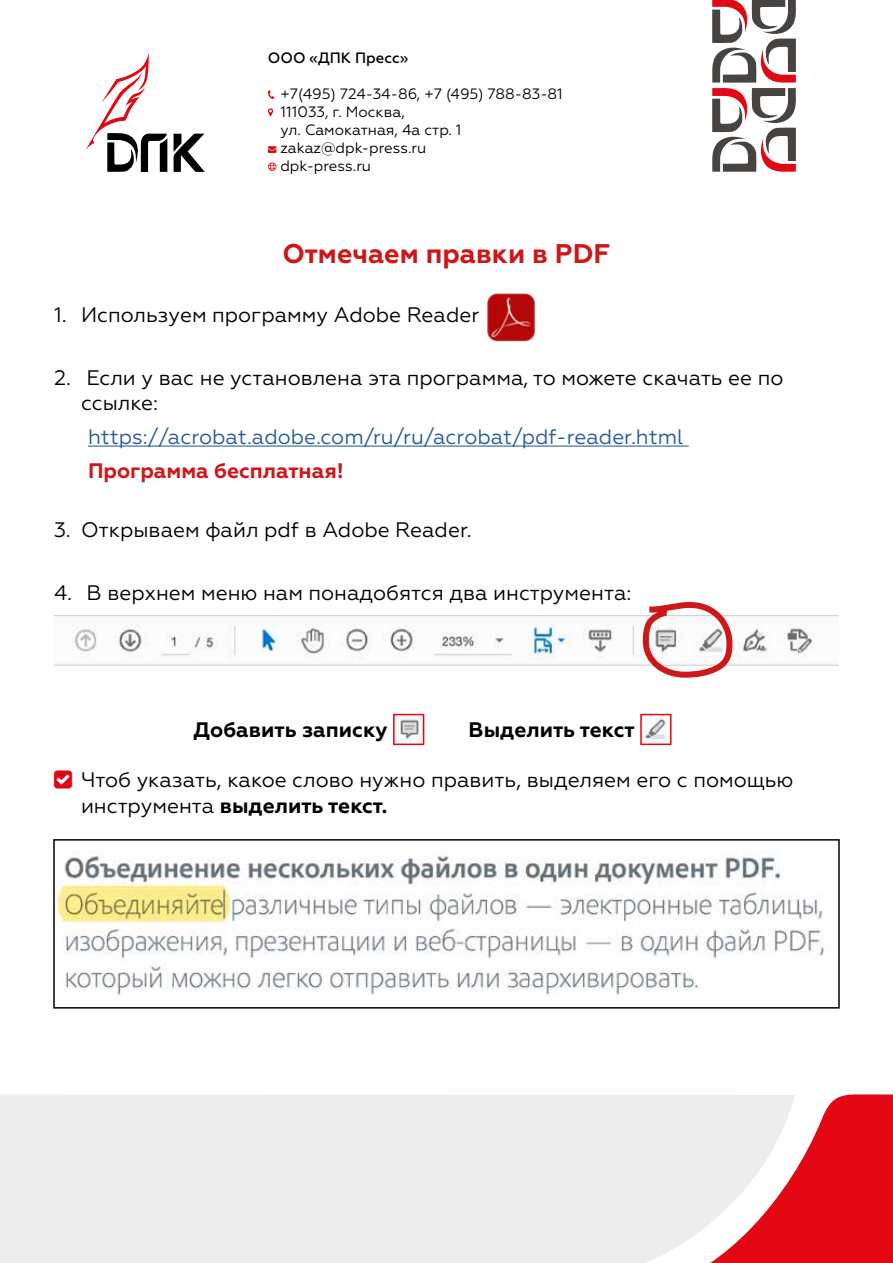
<style>
.page{position:relative;width:893px;height:1263px;background:#fff}
.page>*{position:absolute;margin:0;border:0;box-sizing:border-box;transform-origin:0 0}
.t1{font:700 27px "Geometria";color:#cd1719}
.t2{font:21px/25.2px "Geometria";color:#000}
.t3{font:21px "Geometria";color:#275b9b}
.t4{font:700 21px "Geometria";color:#000}
.t5{font:700 21px "Geometria";color:#cd1719}
.t6{font:15px/18px "Geometria";color:#000}
.t7{font:500 15px "Geometria";color:#000}
.s1{font-weight:700}
</style>
<div class="page">
<svg style="left:174px;top:134px;width:31px;height:38px"></svg>
<svg style="left:86px;top:53px;width:81px;height:119px"></svg>
<div style="left:0;top:1095px;width:666px;height:168px;background:#ededed"></div>
<svg style="left:666px;top:1094px;width:227px;height:169px"></svg>
<svg style="left:712px;top:0;width:84px;height:172px"></svg>
<svg style="left:268px;top:90px;width:7px;height:9px"></svg>
<svg style="left:268px;top:108px;width:5px;height:9px"></svg>
<svg style="left:268px;top:146px;width:8px;height:7px"></svg>
<svg style="left:268px;top:162px;width:8px;height:9px"></svg>
<hr style="left:88px;top:445px;width:601px;height:2px;background:#275b9b">
<img style="left:400px;top:719px;width:19px;height:21px">
<div style="left:393px;top:714px;width:31px;height:31px;border:2px solid #e30613"></div>
<img style="left:645px;top:718px;width:21px;height:21px">
<div style="left:640px;top:714px;width:31px;height:31px;border:2px solid #e30613"></div>
<img style="left:487px;top:293px;width:48px;height:48px">
<img style="left:54px;top:616px;width:785px;height:49px">
<svg style="left:638px;top:601px;width:98px;height:77px"></svg>
<img style="left:56px;top:853px;width:774px;height:144px">
<div style="left:53px;top:839px;width:787px;height:169px;border:2px solid #000"></div>
<p class="t7" style="left:268px;top:49px;width:142px">ООО «ДПК Пресс»</p>
<p class="t6" style="left:280px;top:85px;width:284px">+7(495) 724-34-86, +7 (495) 788-83-81<br>111033, г. Москва,<br>ул. Самокатная, 4а стр. 1 zakaz@dpk-press.ru<br>dpk-press.ru</p>
<p class="t1" style="left:282px;top:238px;width:330px">Отмечаем правки в PDF</p>
<p class="t2" style="left:54px;top:302px;width:427px">1. Используем программу Adobe Reader</p>
<p class="t2" style="left:81px;top:365px;width:704px;text-indent:-27px">2. Если у вас не установлена эта программа, то можете скачать ее по ссылке:</p>
<p class="t3" style="left:88px;top:424px;width:597px">https://acrobat.adobe.com/ru/ru/acrobat/pdf-reader.html</p>
<p class="t5" style="left:88px;top:458px;width:257px">Программа бесплатная!</p>
<p class="t2" style="left:54px;top:517px;width:419px">3. Открываем файл pdf в Adobe Reader.</p>
<p class="t2" style="left:54px;top:580px;width:579px">4. В верхнем меню нам понадобятся два инструмента:</p>
<p class="t4" style="left:194px;top:717px;width:195px">Добавить записку</p>
<p class="t4" style="left:469px;top:717px;width:168px">Выделить текст</p>
<p class="t2" style="left:81px;top:767px;width:714px">Чтоб указать, какое слово нужно править, выделяем его с помощью инструмента <span class="s1">выделить текст.</span></p>
</div>
